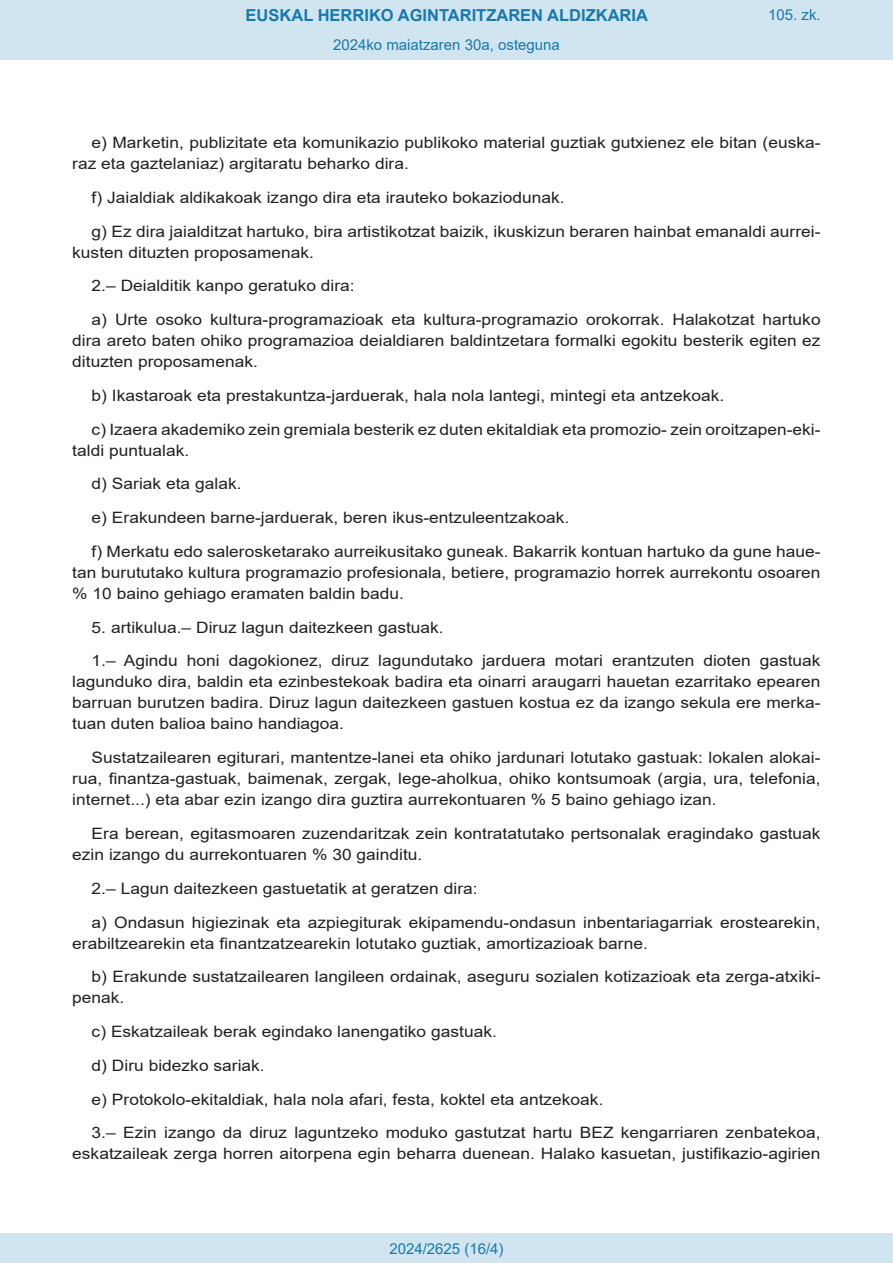
<style>
.page{position:relative;width:893px;height:1263px;background:#fff}
.page>*{position:absolute;margin:0;border:0;box-sizing:border-box;transform-origin:0 0}
.t1{font:700 16.5px "Arial";color:#1879ad}
.BOPVDetalle{font:15.6px/21px "Arial";color:#231f20;scale:1.11 1}
.Paginacion_Centro{font:15px "Arial";color:#1879ad}
</style>
<div class="page">
<div style="left:0;top:0;width:893px;height:60px;background:#d0e5f0"></div>
<div style="left:0;top:1233px;width:893px;height:30px;background:#d0e5f0"></div>
<p class="t1" style="left:246px;top:3px;width:404px">EUSKAL HERRIKO AGINTARITZAREN ALDIZKARIA</p>
<p class="Paginacion_Centro" style="left:333px;top:35px;width:228px">2024ko maiatzaren 30a, osteguna</p>
<p class="Paginacion_Centro" style="left:768px;top:5px;width:54px">105. zk.</p>
<p class="BOPVDetalle" style="left:72px;top:132px;width:676px;text-indent:19px">e) Marketin, publizitate eta komunikazio publikoko material guztiak gutxienez ele bitan (euska&shy;raz eta gaztelaniaz) argitaratu beharko dira.</p>
<p class="BOPVDetalle" style="left:92px;top:187px;width:428px">f) Jaialdiak aldikakoak izango dira eta irauteko bokaziodunak.</p>
<p class="BOPVDetalle" style="left:72px;top:221px;width:676px;text-indent:19px">g) Ez dira jaialditzat hartuko, bira artistikotzat baizik, ikuskizun beraren hainbat emanaldi aurrei&shy;kusten dituzten proposamenak.</p>
<p class="BOPVDetalle" style="left:92px;top:275px;width:239px">2.– Deialditik kanpo geratuko dira:</p>
<p class="BOPVDetalle" style="left:72px;top:309px;width:676px;text-align:justify;text-indent:19px">a) Urte osoko kultura-programazioak eta kultura-programazio orokorrak. Halakotzat hartuko dira areto baten ohiko programazioa deialdiaren baldintzetara formalki egokitu besterik egiten ez dituzten proposamenak.</p>
<p class="BOPVDetalle" style="left:92px;top:385px;width:571px">b) Ikastaroak eta prestakuntza-jarduerak, hala nola lantegi, mintegi eta antzekoak.</p>
<p class="BOPVDetalle" style="left:72px;top:419px;width:676px;text-indent:19px">c) Izaera akademiko zein gremiala besterik ez duten ekitaldiak eta promozio- zein oroitzapen-eki&shy;taldi puntualak.</p>
<p class="BOPVDetalle" style="left:92px;top:473px;width:137px">d) Sariak eta galak.</p>
<p class="BOPVDetalle" style="left:92px;top:507px;width:432px">e) Erakundeen barne-jarduerak, beren ikus-entzuleentzakoak.</p>
<p class="BOPVDetalle" style="left:72px;top:541px;width:676px;text-align:justify;text-indent:19px">f) Merkatu edo salerosketarako aurreikusitako guneak. Bakarrik kontuan hartuko da gune haue&shy;tan burututako kultura programazio profesionala, betiere, programazio horrek aurrekontu osoaren % 10 baino gehiago eramaten baldin badu.</p>
<p class="BOPVDetalle" style="left:92px;top:617px;width:319px">5. artikulua.– Diruz lagun daitezkeen gastuak.</p>
<p class="BOPVDetalle" style="left:72px;top:650px;width:676px;text-align:justify;text-indent:19px">1.– Agindu honi dagokionez, diruz lagundutako jarduera motari erantzuten dioten gastuak lagunduko dira, baldin eta ezinbestekoak badira eta oinarri araugarri hauetan ezarritako epearen barruan burutzen badira. Diruz lagun daitezkeen gastuen kostua ez da izango sekula ere merka&shy;tuan duten balioa baino handiagoa.</p>
<p class="BOPVDetalle" style="left:72px;top:747px;width:676px;text-align:justify;text-indent:19px">Sustatzailearen egiturari, mantentze-lanei eta ohiko jardunari lotutako gastuak: lokalen alokai&shy;rua, finantza-gastuak, baimenak, zergak, lege-aholkua, ohiko kontsumoak (argia, ura, telefonia, internet...) eta abar ezin izango dira guztira aurrekontuaren % 5 baino gehiago izan.</p>
<p class="BOPVDetalle" style="left:72px;top:823px;width:676px;text-indent:19px">Era berean, egitasmoaren zuzendaritzak zein kontratatutako pertsonalak eragindako gastuak ezin izango du aurrekontuaren % 30 gainditu.</p>
<p class="BOPVDetalle" style="left:92px;top:878px;width:349px">2.– Lagun daitezkeen gastuetatik at geratzen dira:</p>
<p class="BOPVDetalle" style="left:72px;top:911px;width:676px;text-indent:19px">a) Ondasun higiezinak eta azpiegiturak ekipamendu-ondasun inbentariagarriak erostearekin, erabiltzearekin eta finantzatzearekin lotutako guztiak, amortizazioak barne.</p>
<p class="BOPVDetalle" style="left:72px;top:966px;width:676px;text-indent:19px">b) Erakunde sustatzailearen langileen ordainak, aseguru sozialen kotizazioak eta zerga-atxiki&shy;penak.</p>
<p class="BOPVDetalle" style="left:92px;top:1021px;width:367px">c) Eskatzaileak berak egindako lanengatiko gastuak.</p>
<p class="BOPVDetalle" style="left:92px;top:1055px;width:157px">d) Diru bidezko sariak.</p>
<p class="BOPVDetalle" style="left:92px;top:1088px;width:463px">e) Protokolo-ekitaldiak, hala nola afari, festa, koktel eta antzekoak.</p>
<p class="BOPVDetalle" style="left:72px;top:1122px;width:676px;text-align:right">3.– Ezin izango da diruz laguntzeko moduko gastutzat hartu BEZ kengarriaren zenbatekoa, eskatzaileak zerga horren aitorpena egin beharra duenean. Halako kasuetan, justifikazio-agirien</p>
<p class="Paginacion_Centro" style="left:389px;top:1238px;width:116px">2024/2625 (16/4)</p>
</div>
